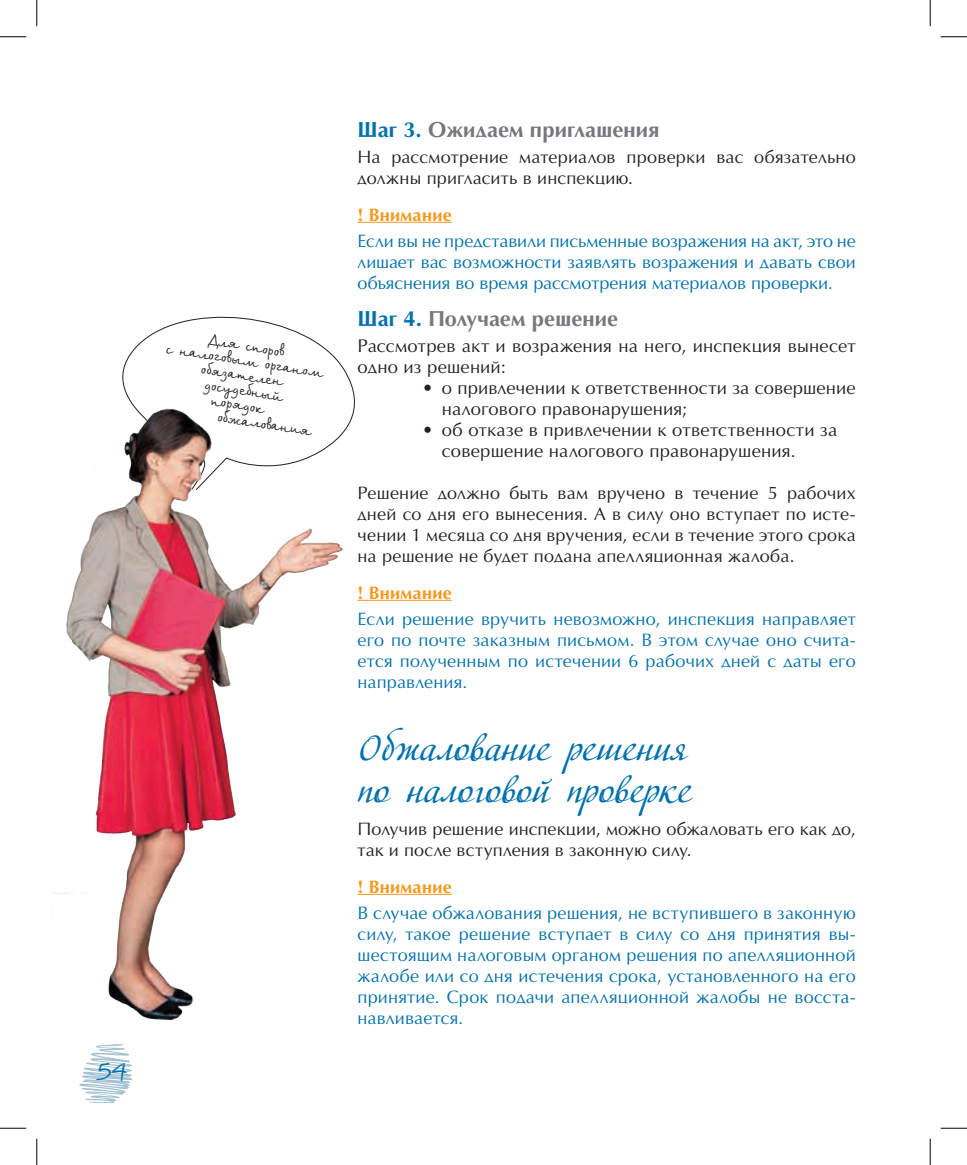
<style>
.page{position:relative;width:967px;height:1165px;background:#fff}
.page>*{position:absolute;margin:0;border:0;box-sizing:border-box;transform-origin:0 0}
.Zag2{font:35px/42px "Adventure C";color:#0071ad}
.t1{font:24.5px "Birch C";color:#0071ad}
.podzag1{font:700 21.88px "AG Opus HRC";letter-spacing:.01em;color:#76787b}
.main_txt-1{font:18.38px/21px "AG Opus HRC";letter-spacing:.01em;color:#231f20}
.vnimanie_txt{font:18.03px/21px "AG Opus HRC";letter-spacing:.005em;color:#0071ad;text-align:justify}
.main_txt-1-2{font:18.03px/21px "AG Opus HRC";letter-spacing:.01em;color:#231f20}
.Vnimanie{font:700 18.03px "AG Opus HRC";letter-spacing:.02em;color:#f7981d}
.babl{font:14.88px "Birch C";color:#231f20}
.s1{color:#0071ad}
</style>
<div class="page">
<svg style="left:79px;top:1044px;width:53px;height:59px"></svg>
<svg style="left:122px;top:316px;width:233px;height:109px"></svg>
<img style="left:52px;top:406px;width:297px;height:615px">
<hr style="left:357px;top:222px;width:94px;height:1px;background:#f7981d">
<hr style="left:357px;top:600px;width:94px;height:1px;background:#f7981d">
<hr style="left:357px;top:894px;width:94px;height:1px;background:#f7981d">
<svg style="left:0;top:36px;width:26px;height:1px"></svg>
<svg style="left:940px;top:36px;width:26px;height:1px"></svg>
<svg style="left:0;top:1128px;width:26px;height:1px"></svg>
<svg style="left:940px;top:1128px;width:26px;height:1px"></svg>
<svg style="left:36px;top:0;width:1px;height:26px"></svg>
<svg style="left:36px;top:1139px;width:1px;height:26px"></svg>
<svg style="left:929px;top:0;width:1px;height:26px"></svg>
<svg style="left:929px;top:1139px;width:1px;height:26px"></svg>
<h2 class="t1" style="left:96px;top:1055px;width:33px">54</h2>
<p class="babl" style="left:211px;top:330px;width:78px;rotate:9deg">Для споров</p>
<p class="babl" style="left:168px;top:338px;width:160px;rotate:9deg">с налоговым органом</p>
<p class="babl" style="left:203px;top:358px;width:84px;rotate:9deg">обязателен</p>
<p class="babl" style="left:207px;top:374px;width:80px;rotate:9deg">досудебный</p>
<p class="babl" style="left:213px;top:390px;width:55px;rotate:9deg">порядок</p>
<p class="babl" style="left:220px;top:406px;width:96px;rotate:9deg">обжалования</p>
<p class="podzag1" style="left:357px;top:116px;width:303px"><span class="s1">Шаг 3.</span> Ожидаем приглашения</p>
<p class="main_txt-1-2" style="left:357px;top:146px;width:499px">На рассмотрение материалов проверки вас обязательно должны пригласить в инспекцию.</p>
<p class="Vnimanie" style="left:357px;top:204px;width:96px">! Внимание</p>
<p class="vnimanie_txt" style="left:357px;top:230px;width:499px">Если вы не представили письменные возражения на акт, это не лишает вас возможности заявлять возражения и давать свои объяснения во время рассмотрения материалов проверки.</p>
<p class="podzag1" style="left:357px;top:305px;width:262px"><span class="s1">Шаг 4.</span> Получаем решение</p>
<p class="main_txt-1" style="left:357px;top:335px;width:499px">Рассмотрев акт и возражения на него, инспекция вынесет одно из решений:</p>
<p class="main_txt-1" style="left:442px;top:377px;width:415px;text-indent:-20px">• о привлечении к ответственности за совершение налогового правонарушения;</p>
<p class="main_txt-1" style="left:442px;top:419px;width:397px;text-indent:-20px">• об отказе в привлечении к ответственности за совершение налогового правонарушения.</p>
<p class="main_txt-1-2" style="left:357px;top:482px;width:499px;text-align:justify">Решение должно быть вам вручено в течение 5 рабочих дней со дня его вынесения. А в силу оно вступает по исте&shy;чении 1 месяца со дня вручения, если в течение этого срока на решение не будет подана апелляционная жалоба.</p>
<p class="Vnimanie" style="left:357px;top:582px;width:96px">! Внимание</p>
<p class="vnimanie_txt" style="left:357px;top:608px;width:499px">Если решение вручить невозможно, инспекция направляет его по почте заказным письмом. В этом случае оно счита&shy;ется полученным по истечении 6 рабочих дней с даты его направления.</p>
<p class="Zag2" style="left:357px;top:730px;width:335px">Обжалование решения по налоговой проверке</p>
<p class="main_txt-1-2" style="left:357px;top:818px;width:499px">Получив решение инспекции, можно обжаловать его как до, так и после вступления в законную силу.</p>
<p class="Vnimanie" style="left:357px;top:876px;width:96px">! Внимание</p>
<p class="vnimanie_txt" style="left:357px;top:902px;width:499px">В случае обжалования решения, не вступившего в законную силу, такое решение вступает в силу со дня принятия вы&shy;шестоящим налоговым органом решения по апелляционной жалобе или со дня истечения срока, установленного на его принятие. Срок подачи апелляционной жалобы не восста&shy;навливается.</p>
</div>
